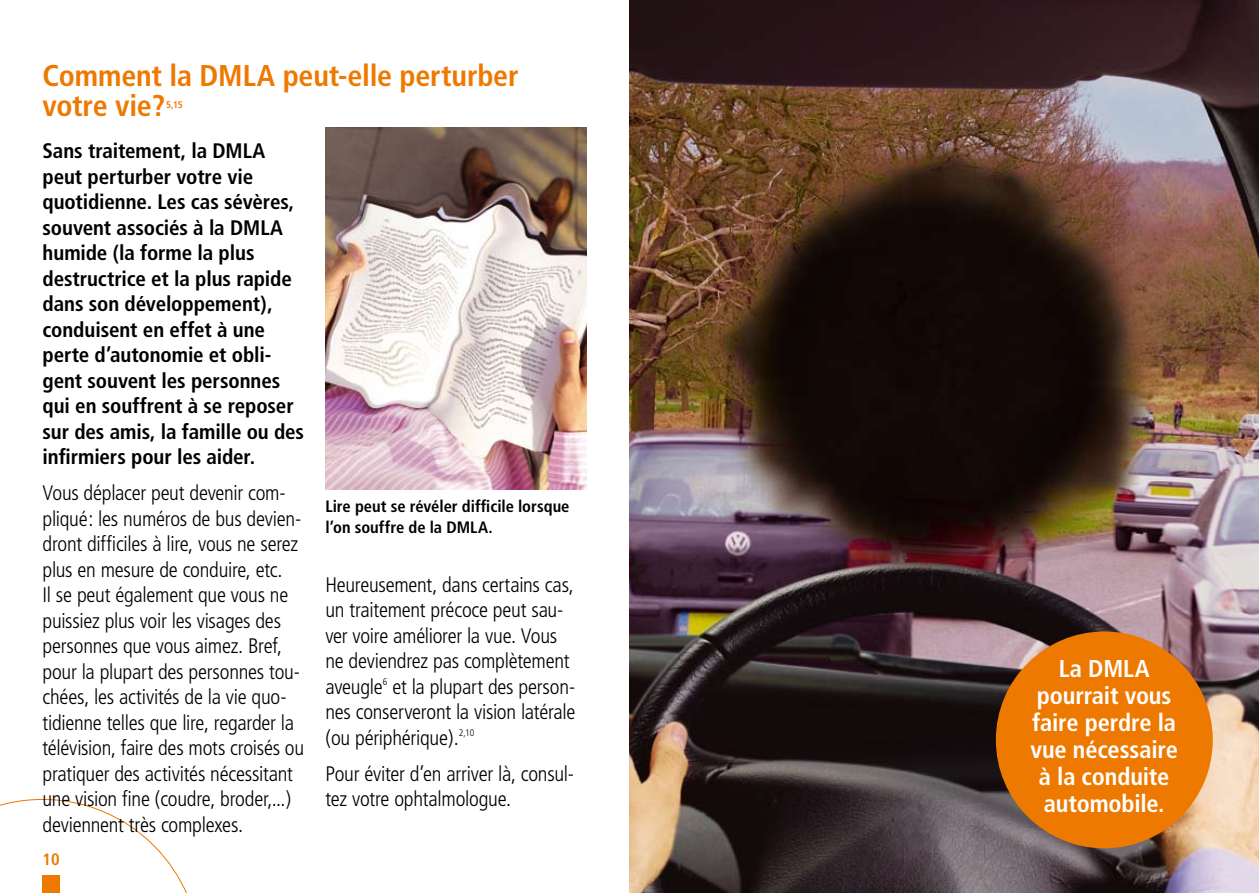
<style>
.page{position:relative;width:1259px;height:893px;background:#fff}
.page>*{position:absolute;margin:0;border:0;box-sizing:border-box;transform-origin:0 0}
.t1{font:700 condensed 30px/30px "Frutiger";letter-spacing:-.005em;color:#ee7900}
.t2{font:700 condensed 24.3px/27px "Frutiger";letter-spacing:-.005em;color:#fff;text-align:center}
.t3{font:300 condensed 21px/25.5px "Frutiger";letter-spacing:-.015em;color:#000}
.t4{font:700 condensed 21px/25.5px "Frutiger";letter-spacing:-.005em;color:#000}
.t5{font:700 condensed 16.5px/21px "Frutiger";color:#000}
.t6{font:700 condensed 16.5px "Frutiger";color:#ee7900}
.t7{font:700 condensed 9.6px "Frutiger";color:#ee7900}
</style>
<div class="page">
<svg style="left:0;top:799px;width:187px;height:94px"></svg>
<img style="left:325px;top:128px;width:262px;height:361px">
<img style="left:629px;top:0;width:630px;height:893px">
<div style="left:996px;top:631px;width:216px;height:217px;background:#ee7900;border-radius:50%"></div>
<h1 class="t1" style="left:43px;top:61px;width:477px">Comment la DMLA peut-elle perturber votre vie?</h1>
<p class="t7" style="left:166px;top:99px;width:18px">5,15</p>
<p class="t4" style="left:43px;top:138px;width:263px">Sans traitement, la DMLA peut perturber votre vie quotidienne. Les cas sévères, souvent associés à la DMLA humide (la forme la plus destructrice et la plus rapide dans son développement), conduisent en effet à une perte d’autonomie et obli&shy;gent souvent les personnes qui en souffrent à se reposer sur des amis, la famille ou des infirmiers pour les aider.</p>
<p class="t3" style="left:43px;top:481px;width:263px">Vous déplacer peut devenir com&shy;pliqué: les numéros de bus devien&shy;dront difficiles à lire, vous ne serez plus en mesure de conduire, etc.<br>Il se peut également que vous ne puissiez plus voir les visages des personnes que vous aimez. Bref, pour la plupart des personnes tou&shy;chées, les activités de la vie quo&shy;tidienne telles que lire, regarder la télévision, faire des mots croisés ou pratiquer des activités nécessitant une vision fine (coudre, broder,...) deviennent très complexes.</p>
<p class="t6" style="left:42px;top:849px;width:19px">10</p>
<p class="t5" style="left:325px;top:496px;width:246px">Lire peut se révéler difficile lorsque l’on souffre de la DMLA.</p>
<p class="t3" style="left:325px;top:572px;width:252px">Heureusement, dans certains cas, un traitement précoce peut sau&shy;ver voire améliorer la vue. Vous ne deviendrez pas complètement aveugle<sup>6</sup> et la plupart des person&shy;nes conserveront la vision latérale (ou périphérique).<sup>2,10</sup></p>
<p class="t3" style="left:325px;top:761px;width:250px">Pour éviter d’en arriver là, consul&shy;tez votre ophtalmologue.</p>
<p class="t2" style="left:1030px;top:655px;width:149px">La DMLA pourrait vous faire perdre la vue nécessaire à la conduite automobile.</p>
</div>
